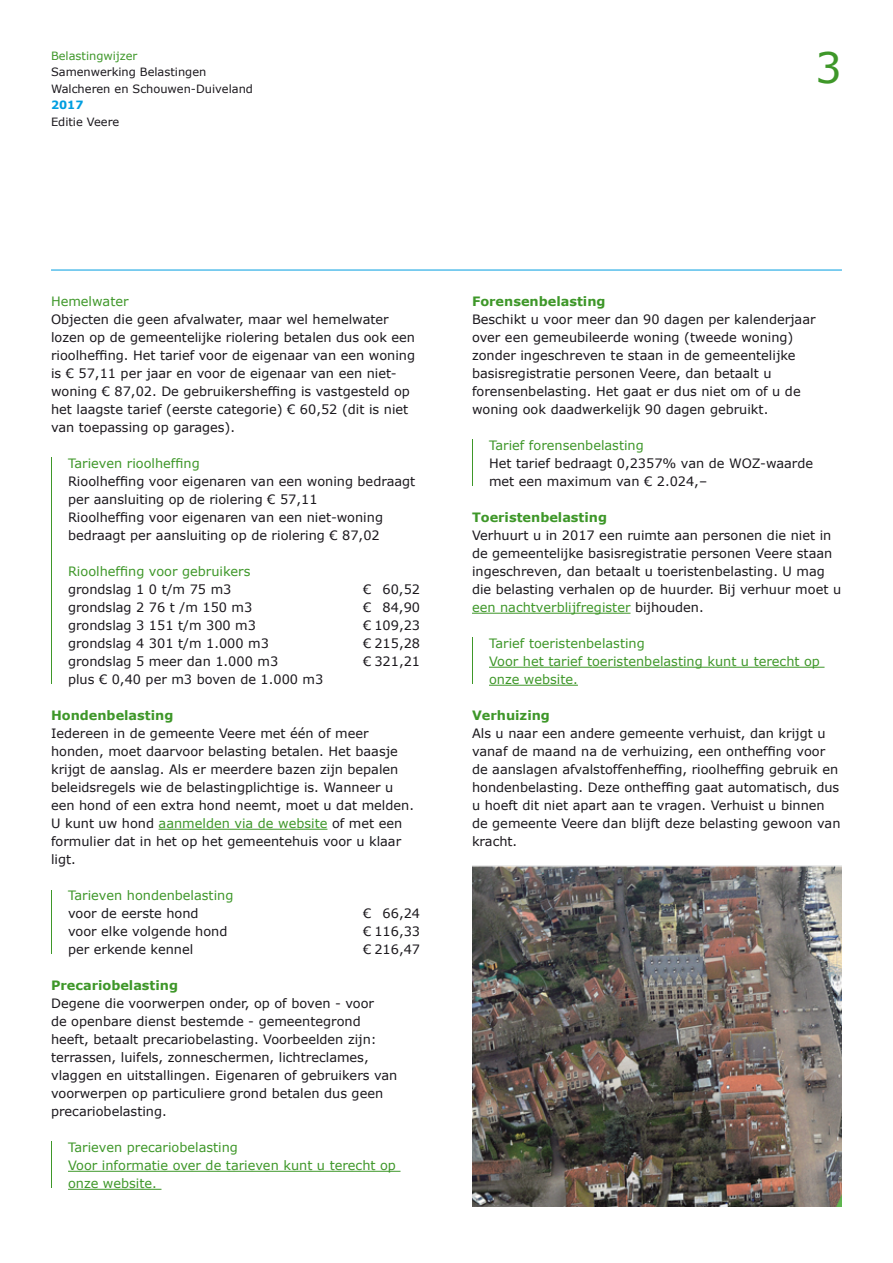
<style>
.page{position:relative;width:893px;height:1263px;background:#fff}
.page>*{position:absolute;margin:0;border:0;box-sizing:border-box;transform-origin:0 0}
.t1{font:42px "Verdana";color:#3e9729}
.t2{font:12.9px/18px "Verdana";color:#1a171c}
.t3{font:12.9px/18px "Verdana";color:#3e9729}
.t4{font:700 12.9px "Verdana";color:#3e9729}
.t5{font:11.4px/16.5px "Verdana";color:#1a171c}
.t6{font:11.4px "Verdana";color:#3e9729}
.t7{font:700 11.4px "Verdana";color:#009ee0}
.s1{color:#3e9729}
</style>
<div class="page">
<hr style="left:159px;top:829px;width:168px;height:1px;background:#3e9729">
<hr style="left:68px;top:1171px;width:332px;height:1px;background:#3e9729">
<hr style="left:68px;top:1189px;width:93px;height:1px;background:#3e9729">
<hr style="left:472px;top:613px;width:158px;height:1px;background:#3e9729">
<hr style="left:489px;top:667px;width:335px;height:1px;background:#3e9729">
<hr style="left:489px;top:685px;width:89px;height:1px;background:#3e9729">
<img style="left:472px;top:865px;width:370px;height:341px">
<hr style="left:51px;top:270px;width:791px;height:1px;background:#009ee0">
<hr style="left:51px;top:457px;width:1px;height:227px;background:#3e9729">
<hr style="left:51px;top:890px;width:1px;height:64px;background:#3e9729">
<hr style="left:51px;top:1142px;width:1px;height:46px;background:#3e9729">
<hr style="left:472px;top:440px;width:1px;height:46px;background:#3e9729">
<hr style="left:472px;top:638px;width:1px;height:46px;background:#3e9729">
<p class="t6" style="left:51px;top:48px;width:88px">Belastingwijzer</p>
<p class="t5" style="left:51px;top:64px;width:203px">Samenwerking Belastingen<br>Walcheren en Schouwen-Duiveland</p>
<p class="t7" style="left:51px;top:97px;width:34px">2017</p>
<p class="t5" style="left:51px;top:113px;width:70px">Editie Veere</p>
<h1 class="t1" style="left:815px;top:39px;width:28px">3</h1>
<p class="t3" style="left:51px;top:292px;width:79px">Hemelwater</p>
<p class="t2" style="left:51px;top:310px;width:366px">Objecten die geen afvalwater, maar wel hemelwater lozen op de gemeentelijke riolering betalen dus ook een rioolheffing. Het tarief voor de eigenaar van een woning is € 57,11 per jaar en voor de eigenaar van een niet&shy;woning € 87,02. De gebruikersheffing is vastgesteld op het laagste tarief (eerste categorie) € 60,52 (dit is niet van toepassing op garages).</p>
<p class="t3" style="left:68px;top:454px;width:133px">Tarieven rioolheffing</p>
<p class="t2" style="left:68px;top:472px;width:349px">Rioolheffing voor eigenaren van een woning bedraagt per aansluiting op de riolering € 57,11<br>Rioolheffing voor eigenaren van een niet-woning bedraagt per aansluiting op de riolering € 87,02</p>
<p class="t3" style="left:68px;top:562px;width:184px">Rioolheffing voor gebruikers</p>
<p class="t2" style="left:68px;top:580px;width:165px">grondslag 1 0 t/m 75 m3</p>
<p class="t2" style="left:363px;top:580px;width:59px">€ 60,52</p>
<p class="t2" style="left:68px;top:598px;width:186px">grondslag 2 76 t /m 150 m3</p>
<p class="t2" style="left:363px;top:598px;width:59px">€ 84,90</p>
<p class="t2" style="left:68px;top:616px;width:189px">grondslag 3 151 t/m 300 m3</p>
<p class="t2" style="left:363px;top:616px;width:59px">€ 109,23</p>
<p class="t2" style="left:68px;top:634px;width:202px">grondslag 4 301 t/m 1.000 m3</p>
<p class="t2" style="left:363px;top:634px;width:59px">€ 215,28</p>
<p class="t2" style="left:68px;top:652px;width:212px">grondslag 5 meer dan 1.000 m3</p>
<p class="t2" style="left:363px;top:652px;width:59px">€ 321,21</p>
<p class="t2" style="left:68px;top:670px;width:257px">plus € 0,40 per m3 boven de 1.000 m3</p>
<p class="t4" style="left:51px;top:706px;width:124px">Hondenbelasting</p>
<p class="t2" style="left:51px;top:724px;width:364px">Iedereen in de gemeente Veere met één of meer honden, moet daarvoor belasting betalen. Het baasje krijgt de aanslag. Als er meerdere bazen zijn bepalen beleidsregels wie de belastingplichtige is. Wanneer u een hond of een extra hond neemt, moet u dat melden.<br>U kunt uw hond <span class="s1">aanmelden via de website</span> of met een formulier dat in het op het gemeentehuis voor u klaar ligt.</p>
<p class="t3" style="left:68px;top:886px;width:167px">Tarieven hondenbelasting</p>
<p class="t2" style="left:68px;top:904px;width:132px">voor de eerste hond</p>
<p class="t2" style="left:363px;top:904px;width:59px">€ 66,24</p>
<p class="t2" style="left:68px;top:922px;width:161px">voor elke volgende hond</p>
<p class="t2" style="left:363px;top:922px;width:59px">€ 116,33</p>
<p class="t2" style="left:68px;top:940px;width:127px">per erkende kennel</p>
<p class="t2" style="left:363px;top:940px;width:59px">€ 216,47</p>
<p class="t4" style="left:51px;top:976px;width:129px">Precariobelasting</p>
<p class="t2" style="left:51px;top:994px;width:348px">Degene die voorwerpen onder, op of boven - voor<br>de openbare dienst bestemde - gemeentegrond heeft, betaalt precariobelasting. Voorbeelden zijn: terrassen, luifels, zonneschermen, lichtreclames, vlaggen en uitstallingen. Eigenaren of gebruikers van voorwerpen op particuliere grond betalen dus geen precariobelasting.</p>
<p class="t3" style="left:68px;top:1138px;width:329px">Tarieven precariobelasting<br>Voor informatie over de tarieven kunt u terecht op onze website.</p>
<p class="t4" style="left:472px;top:292px;width:135px">Forensenbelasting</p>
<p class="t2" style="left:472px;top:310px;width:345px">Beschikt u voor meer dan 90 dagen per kalenderjaar over een gemeubileerde woning (tweede woning) zonder ingeschreven te staan in de gemeentelijke basisregistratie personen Veere, dan betaalt u forensenbelasting. Het gaat er dus niet om of u de woning ook daadwerkelijk 90 dagen gebruikt.</p>
<p class="t3" style="left:489px;top:436px;width:156px">Tarief forensenbelasting</p>
<p class="t2" style="left:489px;top:454px;width:326px">Het tarief bedraagt 0,2357% van de WOZ-waarde met een maximum van € 2.024,–</p>
<p class="t4" style="left:472px;top:508px;width:137px">Toeristenbelasting</p>
<p class="t2" style="left:472px;top:526px;width:371px">Verhuurt u in 2017 een ruimte aan personen die niet in de gemeentelijke basisregistratie personen Veere staan ingeschreven, dan betaalt u toeristenbelasting. U mag die belasting verhalen op de huurder. Bij verhuur moet u <span class="s1">een nachtverblijfregister</span> bijhouden.</p>
<p class="t3" style="left:489px;top:634px;width:332px">Tarief toeristenbelasting<br>Voor het tarief toeristenbelasting kunt u terecht op onze website.</p>
<p class="t4" style="left:472px;top:706px;width:79px">Verhuizing</p>
<p class="t2" style="left:472px;top:724px;width:370px">Als u naar een andere gemeente verhuist, dan krijgt u vanaf de maand na de verhuizing, een ontheffing voor de aanslagen afvalstoffenheffing, rioolheffing gebruik en hondenbelasting. Deze ontheffing gaat automatisch, dus u hoeft dit niet apart aan te vragen. Verhuist u binnen de gemeente Veere dan blijft deze belasting gewoon van kracht.</p>
</div>
